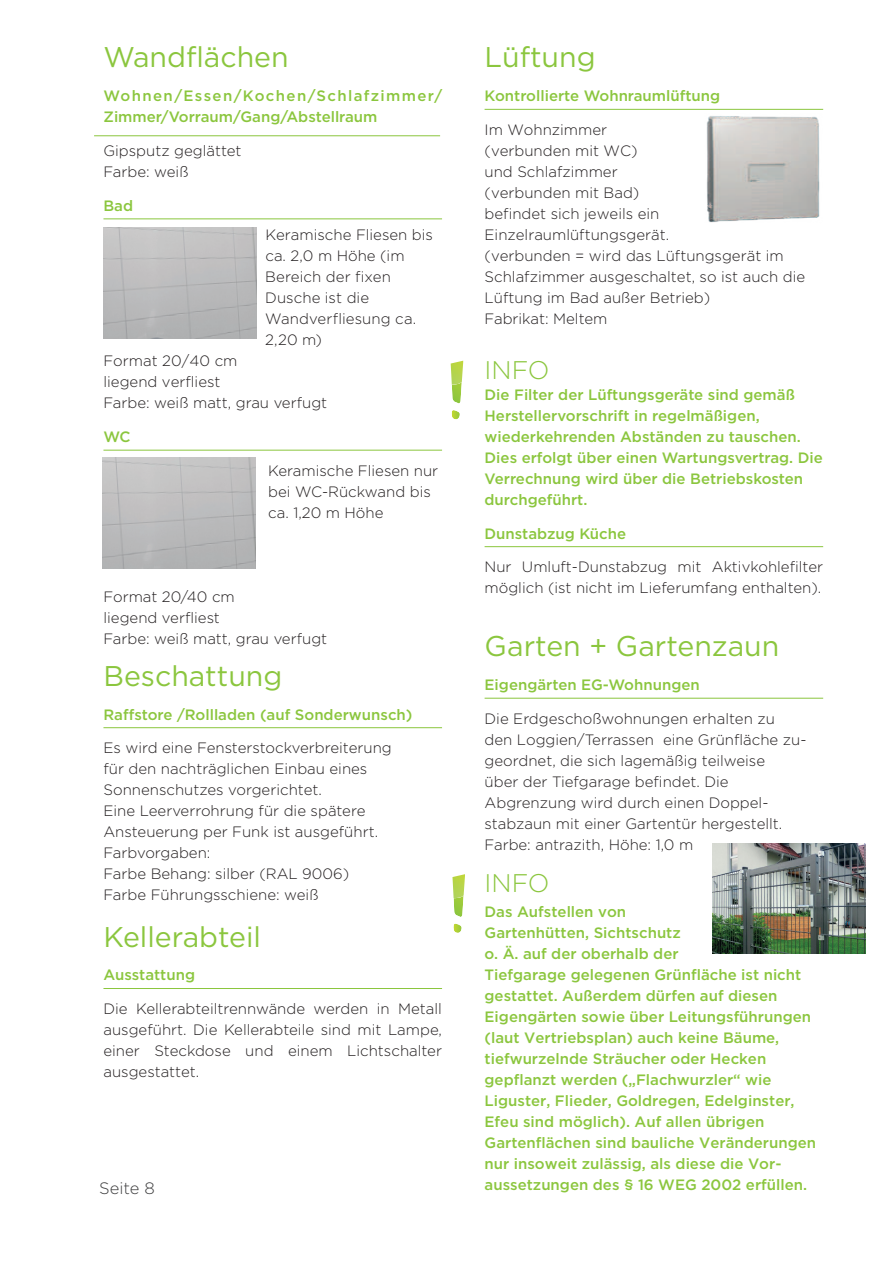
<style>
.page{position:relative;width:893px;height:1263px;background:#fff}
.page>*{position:absolute;margin:0;border:0;box-sizing:border-box;transform-origin:0 0}
.t1{font:28.5px "Gotham";color:#8bc63e}
.t2{font:300 25.5px "Gotham";color:#8bc63e}
.t3{font:300 16.5px "Gotham";color:#3e3e3f}
.t4{font:300 15px/21px "Gotham";color:#231f20}
.t5{font:500 15px/21px "Gotham";color:#8bc63e}
.t6{font:500 15px/21px "Gotham";letter-spacing:.025em;color:#8bc63e}
</style>
<div class="page">
<hr style="left:103px;top:218px;width:339px;height:1px;background:#8bc63e">
<hr style="left:103px;top:450px;width:339px;height:1px;background:#8bc63e">
<hr style="left:103px;top:727px;width:339px;height:1px;background:#8bc63e">
<hr style="left:103px;top:988px;width:339px;height:1px;background:#8bc63e">
<hr style="left:485px;top:109px;width:338px;height:1px;background:#8bc63e">
<hr style="left:485px;top:546px;width:338px;height:1px;background:#8bc63e">
<hr style="left:485px;top:698px;width:338px;height:1px;background:#8bc63e">
<img style="left:103px;top:227px;width:154px;height:111px">
<img style="left:102px;top:458px;width:153px;height:110px">
<img style="left:707px;top:116px;width:113px;height:107px">
<svg style="left:452px;top:385px;width:10px;height:18px"></svg>
<img style="left:451px;top:361px;width:12px;height:24px">
<svg style="left:451px;top:410px;width:9px;height:9px"></svg>
<svg style="left:453px;top:898px;width:11px;height:19px"></svg>
<img style="left:452px;top:874px;width:13px;height:24px">
<svg style="left:453px;top:924px;width:9px;height:9px"></svg>
<img style="left:712px;top:843px;width:154px;height:111px">
<hr style="left:94px;top:135px;width:346px;height:1px;background:#8bc63e">
<h1 class="t1" style="left:103px;top:45px;width:187px">Wandflächen</h1>
<p class="t6" style="left:103px;top:86px;width:340px">Wohnen/Essen/Kochen/Schlafzimmer/<br>Zimmer/Vorraum/Gang/Abstellraum</p>
<p class="t4" style="left:103px;top:141px;width:140px">Gipsputz geglättet<br>Farbe: weiß</p>
<p class="t5" style="left:103px;top:195px;width:31px">Bad</p>
<p class="t4" style="left:265px;top:225px;width:169px">Keramische Fliesen bis ca. 2,0 m Höhe (im<br>Bereich der fixen<br>Dusche ist die<br>Wandverfliesung ca.<br>2,20 m)</p>
<p class="t4" style="left:103px;top:351px;width:225px">Format 20/40 cm<br>liegend verfliest<br>Farbe: weiß matt, grau verfugt</p>
<p class="t5" style="left:103px;top:426px;width:29px">WC</p>
<p class="t4" style="left:268px;top:460px;width:172px">Keramische Fliesen nur bei WC-Rückwand bis ca. 1,20 m Höhe</p>
<p class="t4" style="left:103px;top:586px;width:225px">Format 20/40 cm<br>liegend verfliest<br>Farbe: weiß matt, grau verfugt</p>
<h1 class="t1" style="left:103px;top:663px;width:180px">Beschattung</h1>
<p class="t5" style="left:103px;top:704px;width:310px">Raffstore /Rollladen (auf Sonderwunsch)</p>
<p class="t4" style="left:103px;top:738px;width:290px">Es wird eine Fensterstockverbreiterung für den nachträglichen Einbau eines<br>Sonnenschutzes vorgerichtet.<br>Eine Leerverrohrung für die spätere<br>Ansteuerung per Funk ist ausgeführt.<br>Farbvorgaben:<br>Farbe Behang: silber (RAL 9006)<br>Farbe Führungsschiene: weiß</p>
<h1 class="t1" style="left:103px;top:924px;width:159px">Kellerabteil</h1>
<p class="t5" style="left:103px;top:965px;width:93px">Ausstattung</p>
<p class="t4" style="left:103px;top:999px;width:340px;text-align:justify">Die Kellerabteiltrennwände werden in Metall ausgeführt. Die Kellerabteile sind mit Lampe, einer Steckdose und einem Lichtschalter ausgestattet.</p>
<h1 class="t1" style="left:485px;top:45px;width:113px">Lüftung</h1>
<p class="t5" style="left:485px;top:86px;width:237px">Kontrollierte Wohnraumlüftung</p>
<p class="t4" style="left:485px;top:120px;width:322px">Im Wohnzimmer<br>(verbunden mit WC)<br>und Schlafzimmer<br>(verbunden mit Bad)<br>befindet sich jeweils ein<br>Einzelraumlüftungsgerät.<br>(verbunden = wird das Lüftungsgerät im<br>Schlafzimmer ausgeschaltet, so ist auch die<br>Lüftung im Bad außer Betrieb)<br>Fabrikat: Meltem</p>
<h2 class="t2" style="left:485px;top:357px;width:67px">INFO</h2>
<p class="t5" style="left:485px;top:384px;width:340px">Die Filter der Lüftungsgeräte sind gemäß Herstellervorschrift in regelmäßigen, wiederkehrenden Abständen zu tauschen.<br>Dies erfolgt über einen Wartungsvertrag. Die Verrechnung wird über die Betriebskosten durchgeführt.</p>
<p class="t5" style="left:485px;top:523px;width:143px">Dunstabzug Küche</p>
<p class="t4" style="left:485px;top:557px;width:340px">Nur Umluft-Dunstabzug mit Aktivkohlefilter möglich (ist nicht im Lieferumfang enthalten).</p>
<h1 class="t1" style="left:485px;top:633px;width:296px">Garten + Gartenzaun</h1>
<p class="t5" style="left:485px;top:674px;width:217px">Eigengärten EG-Wohnungen</p>
<p class="t4" style="left:485px;top:708px;width:323px">Die Erdgeschoßwohnungen erhalten zu<br>den Loggien/Terrassen eine Grünfläche zu&shy;geordnet, die sich lagemäßig teilweise<br>über der Tiefgarage befindet. Die Abgrenzung wird durch einen Doppel&shy;stabzaun mit einer Gartentür hergestellt.<br>Farbe: antrazith, Höhe: 1,0 m</p>
<h2 class="t2" style="left:485px;top:870px;width:67px">INFO</h2>
<p class="t5" style="left:485px;top:901px;width:333px">Das Aufstellen von<br>Gartenhütten, Sichtschutz<br>o. Ä. auf der oberhalb der<br>Tiefgarage gelegenen Grünfläche ist nicht gestattet. Außerdem dürfen auf diesen Eigengärten sowie über Leitungsführungen (laut Vertriebsplan) auch keine Bäume, tiefwurzelnde Sträucher oder Hecken gepflanzt werden („Flachwurzler“ wie Liguster, Flieder, Goldregen, Edelginster, Efeu sind möglich). Auf allen übrigen Gartenflächen sind bauliche Veränderungen nur insoweit zulässig, als diese die Vor-</p>
<p class="t3" style="left:99px;top:1180px;width:57px">Seite 8</p>
<p class="t5" style="left:485px;top:1174px;width:324px">aussetzungen des § 16 WEG 2002 erfüllen.</p>
</div>
